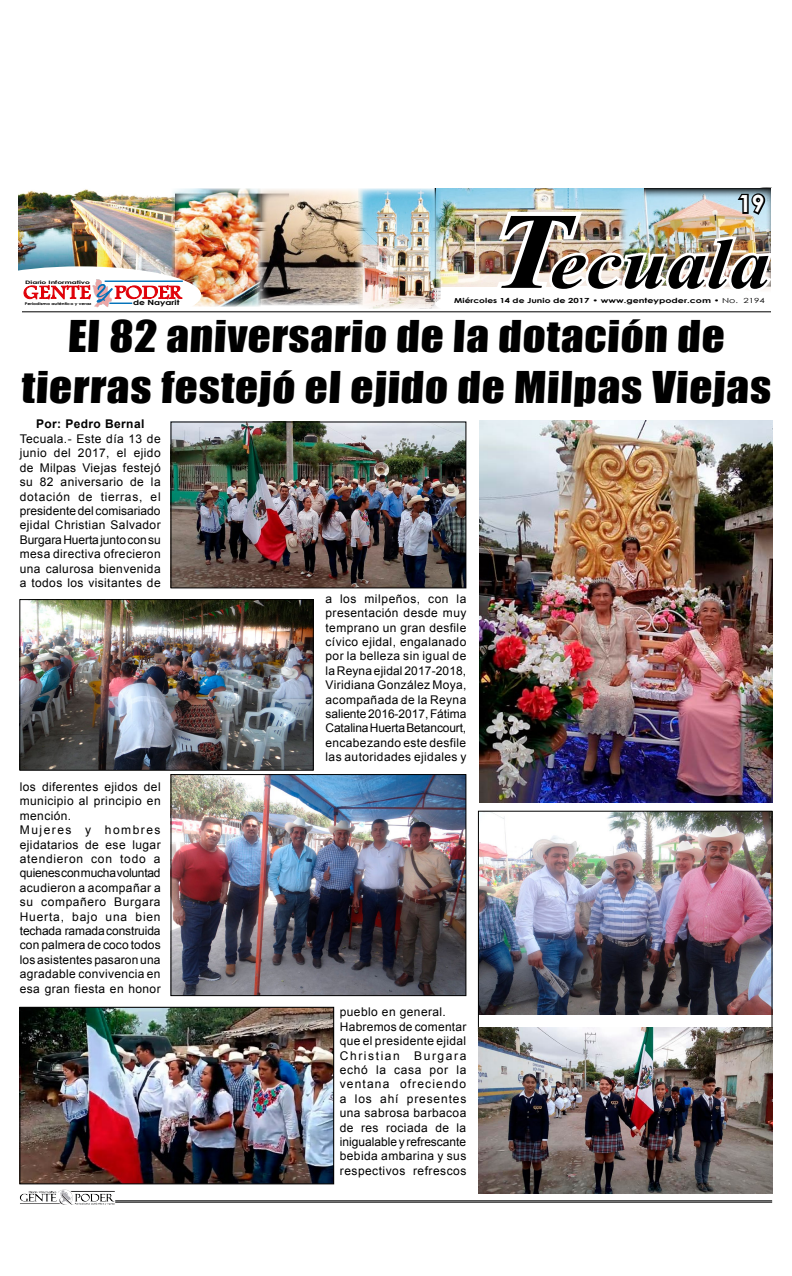
<style>
.page{position:relative;width:792px;height:1276px;background:#fff}
.page>*{position:absolute;margin:0;border:0;box-sizing:border-box;transform-origin:0 0}
.t1{font:italic 700 108.6px "Times New Roman";color:#000;scale:1.13 1}
.t2{font:italic 700 71.7px "Times New Roman";color:#000;scale:1.13 1}
.t3{font:40.2px/50.5px "Impact";color:#000;text-align:center;scale:1.12 1}
.t4{font:700 25.2px "Century Gothic";color:#fff;scale:1.14 1}
.t5{font:700 23.6px "Century Gothic";color:#fff}
.t6{font:12px/14.4px "Arial";letter-spacing:.035em;color:#000;text-align:justify}
.t7{font:700 12px "Arial";letter-spacing:.035em;color:#000}
.t8{font:700 7.2px "Century Gothic";color:#000;scale:1.28 1}
.t9{font:700 7px "Century Gothic";color:#000;scale:1.32 1}
.t10{font:700 4.7px "Century Gothic";color:#000;scale:1.62 1}
.t11{font:700 3.7px "Century Gothic";color:#000;scale:1.28 1}
.s1{font-weight:400}
</style>
<div class="page">
<hr style="left:115px;top:1200px;width:657px;height:1px;background:#000">
<hr style="left:115px;top:1201px;width:657px;height:1px;background:#000">
<img style="left:58px;top:1189px;width:14px;height:13px">
<img style="left:19px;top:189px;width:152px;height:77px">
<img style="left:171px;top:188px;width:90px;height:119px">
<img style="left:363px;top:188px;width:72px;height:121px">
<img style="left:259px;top:188px;width:104px;height:117px">
<hr style="left:22px;top:312px;width:764px;height:1px;background:#000">
<svg style="left:18px;top:266px;width:183px;height:47px"></svg>
<hr style="left:105px;top:280px;width:78px;height:2px;background:#0071b9">
<hr style="left:109px;top:302px;width:23px;height:2px;background:#0071b9">
<img style="left:435px;top:187px;width:351px;height:126px">
<img style="left:479px;top:420px;width:293px;height:382px">
<img style="left:21px;top:1008px;width:311px;height:174px">
<div style="left:19px;top:1006px;width:315px;height:178px;border:1px solid #000"></div>
<img style="left:172px;top:423px;width:292px;height:163px">
<div style="left:170px;top:421px;width:296px;height:167px;border:1px solid #000"></div>
<img style="left:172px;top:776px;width:292px;height:218px">
<div style="left:170px;top:774px;width:296px;height:222px;border:1px solid #000"></div>
<img style="left:480px;top:812px;width:291px;height:202px">
<div style="left:478px;top:810px;width:295px;height:221px;border:1px solid #000"></div>
<img style="left:21px;top:601px;width:291px;height:168px">
<div style="left:19px;top:599px;width:295px;height:172px;border:1px solid #000"></div>
<img style="left:478px;top:1027px;width:294px;height:166px">
<p class="t10" style="left:25px;top:279px;width:41px">Diario Informativo</p>
<p class="t11" style="left:25px;top:301px;width:54px">Periodismo auténtico y veraz</p>
<p class="t8" style="left:133px;top:297px;width:38px">de Nayarit</p>
<h3 class="t5" style="left:738px;top:186px;width:28px">19</h3>
<h3 class="t4" style="left:741px;top:188px;width:30px">19</h3>
<h1 class="t1" style="left:491px;top:176px;width:68px">T</h1>
<h2 class="t2" style="left:550px;top:214px;width:196px">ecuala</h2>
<p class="t9" style="left:454px;top:295px;width:237px">Miércoles 14 de Junio de 2017 • www.genteypoder.com • <span class="s1">No. 2194</span></p>
<h3 class="t3" style="left:21px;top:310px;width:674px">El 82 aniversario de la dotación de tierras festejó el ejido de Milpas Viejas</h3>
<p class="t7" style="left:36px;top:416px;width:110px">Por: Pedro Bernal</p>
<p class="t6" style="left:20px;top:431px;width:142px">Tecuala.- Este día 13 de junio del 2017, el ejido de Milpas Viejas festejó su 82 aniversario de la dotación de tierras, el presidente del comisariado ejidal Christian Salvador Burgara Huerta junto con su mesa directiva ofrecieron una calurosa bienvenida a todos los visitantes de</p>
<p class="t6" style="left:20px;top:779px;width:142px;text-align:left">los diferentes ejidos del municipio al principio en mención.<br>Mujeres y hombres ejidatarios de ese lugar atendieron con todo a quienes con mucha voluntad acudieron a acompañar a su compañero Burgara<br>Huerta, bajo una bien techada ramada construida con palmera de coco todos los asistentes pasaron una agradable convivencia en esa gran fiesta en honor</p>
<p class="t6" style="left:326px;top:591px;width:142px">a los milpeños, con la presentación desde muy temprano un gran desfile cívico ejidal, engalanado por la belleza sin igual de la Reyna ejidal 2017-2018, Viridiana González Moya, acompañada de la Reyna saliente 2016-2017, Fátima Catalina Huerta Betancourt, encabezando este desfile las autoridades ejidales y</p>
<p class="t6" style="left:340px;top:1004px;width:128px;text-align:left">pueblo en general.<br>Habremos de comentar que el presidente ejidal<br>Christian Burgara echó la casa por la ventana ofreciendo a los ahí presentes una sabrosa barbacoa de res rociada de la inigualable y refrescante bebida ambarina y sus respectivos refrescos</p>
</div>
